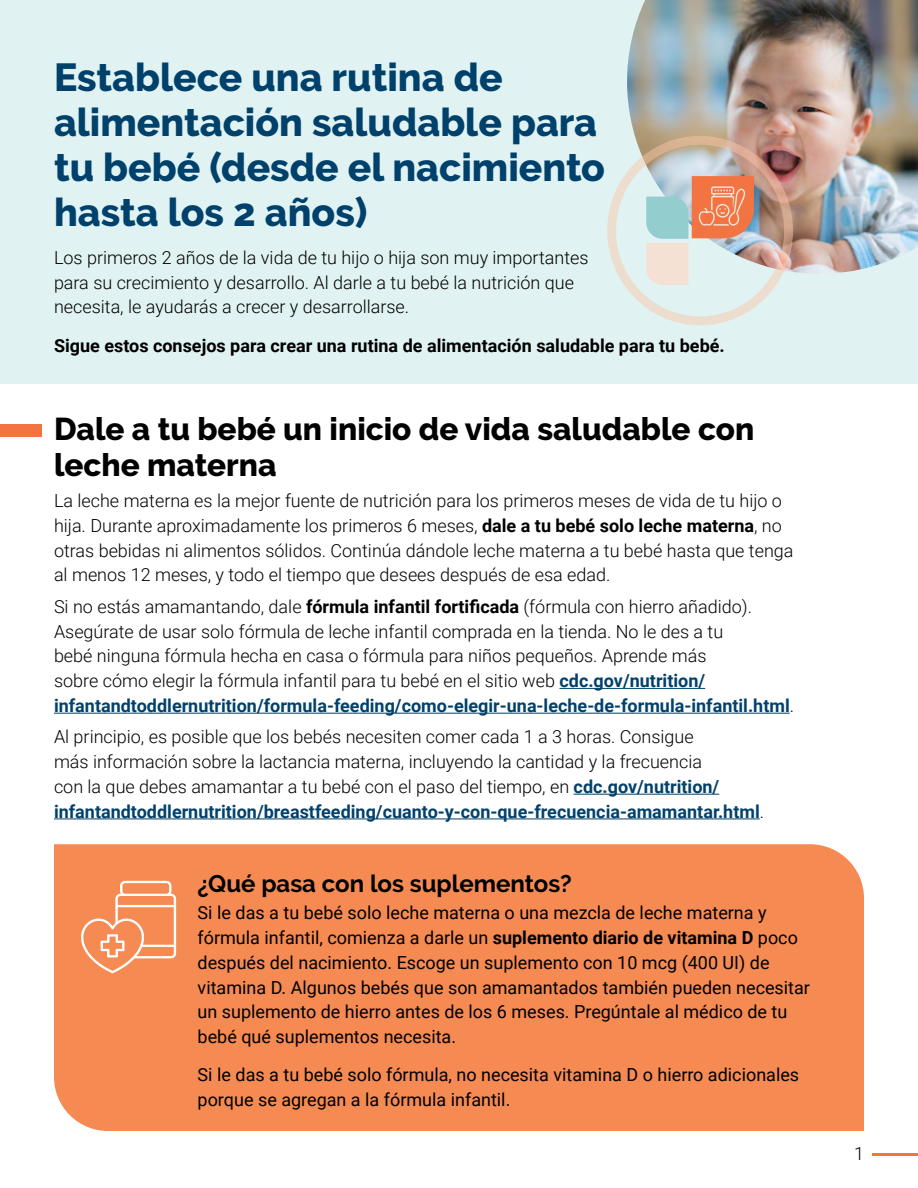
<style>
.page{position:relative;width:918px;height:1188px;background:#fff}
.page>*{position:absolute;margin:0;border:0;box-sizing:border-box;transform-origin:0 0}
.t1{font:800 39px/45px "Raleway";color:#00416b}
.t2{font:800 31.5px/36px "Raleway";color:#000}
.t3{font:700 24px "Raleway";color:#000}
.t4{font:300 18px/24.8px "Roboto";color:#000}
.t5{font:18px/24.8px "Roboto";color:#000}
.t6{font:700 18px "Roboto";color:#000}
.s1{font-weight:700}
.s2{font-weight:700;color:#00416b}
</style>
<div class="page">
<hr style="left:872px;top:1154px;width:46px;height:2px;background:#f37443">
<hr style="left:559px;top:688px;width:146px;height:1px;background:#00416b">
<hr style="left:54px;top:713px;width:736px;height:1px;background:#00416b">
<hr style="left:574px;top:794px;width:145px;height:1px;background:#00416b">
<hr style="left:54px;top:818px;width:706px;height:1px;background:#00416b">
<div style="left:0;top:424px;width:42px;height:12px;background:#f37443"></div>
<div style="left:0;top:0;width:918px;height:383px;background:#e1f2f2"></div>
<div style="left:54px;top:844px;width:810px;height:287px;background:#f68a53"></div>
<svg style="left:79px;top:881px;width:97px;height:92px;background:#f79c6e"></svg>
<img style="left:627px;top:0;width:291px;height:274px">
<div style="left:607px;top:136px;width:186px;height:189px;border:9px solid #fcc7a7;border-radius:50%"></div>
<svg style="left:646px;top:176px;width:108px;height:109px"></svg>
<h1 class="t1" style="left:54px;top:55px;width:553px">Establece una rutina de alimentación saludable para tu bebé (desde el nacimiento hasta los 2 años)</h1>
<p class="t4" style="left:54px;top:244px;width:536px">Los primeros 2 años de la vida de tu hijo o hija son muy importantes para su crecimiento y desarrollo. Al darle a tu bebé la nutrición que necesita, le ayudarás a crecer y desarrollarse.</p>
<p class="t6" style="left:54px;top:333px;width:672px">Sigue estos consejos para crear una rutina de alimentación saludable para tu bebé.</p>
<h2 class="t2" style="left:54px;top:411px;width:702px">Dale a tu bebé un inicio de vida saludable con leche materna</h2>
<p class="t4" style="left:54px;top:488px;width:741px">La leche materna es la mejor fuente de nutrición para los primeros meses de vida de tu hijo o hija. Durante aproximadamente los primeros 6 meses, <span class="s1">dale a tu bebé solo leche materna</span>, no otras bebidas ni alimentos sólidos. Continúa dándole leche materna a tu bebé hasta que tenga al menos 12 meses, y todo el tiempo que desees después de esa edad.</p>
<p class="t4" style="left:54px;top:593px;width:742px">Si no estás amamantando, dale <span class="s1">fórmula infantil fortificada</span> (fórmula con hierro añadido).<br>Asegúrate de usar solo fórmula de leche infantil comprada en la tienda. No le des a tu<br>bebé ninguna fórmula hecha en casa o fórmula para niños pequeños. Aprende más<br>sobre cómo elegir la fórmula infantil para tu bebé en el sitio web <span class="s2">cdc.gov/nutrition/ infantandtoddlernutrition/formula-feeding/como-elegir-una-leche-de-formula-infantil.html</span>.</p>
<p class="t4" style="left:54px;top:724px;width:712px">Al principio, es posible que los bebés necesiten comer cada 1 a 3 horas. Consigue<br>más información sobre la lactancia materna, incluyendo la cantidad y la frecuencia<br>con la que debes amamantar a tu bebé con el paso del tiempo, en <span class="s2">cdc.gov/nutrition/ infantandtoddlernutrition/breastfeeding/cuanto-y-con-que-frecuencia-amamantar.html</span>.</p>
<h3 class="t3" style="left:198px;top:870px;width:376px">¿Qué pasa con los suplementos?</h3>
<p class="t5" style="left:198px;top:900px;width:614px">Si le das a tu bebé solo leche materna o una mezcla de leche materna y fórmula infantil, comienza a darle un <span class="s1">suplemento diario de vitamina D</span> poco después del nacimiento. Escoge un suplemento con 10 mcg (400 UI) de vitamina D. Algunos bebés que son amamantados también pueden necesitar un suplemento de hierro antes de los 6 meses. Pregúntale al médico de tu bebé qué suplementos necesita.</p>
<p class="t5" style="left:198px;top:1062px;width:603px">Si le das a tu bebé solo fórmula, no necesita vitamina D o hierro adicionales porque se agregan a la fórmula infantil.</p>
<p class="t4" style="left:854px;top:1141px;width:11px">1</p>
</div>
